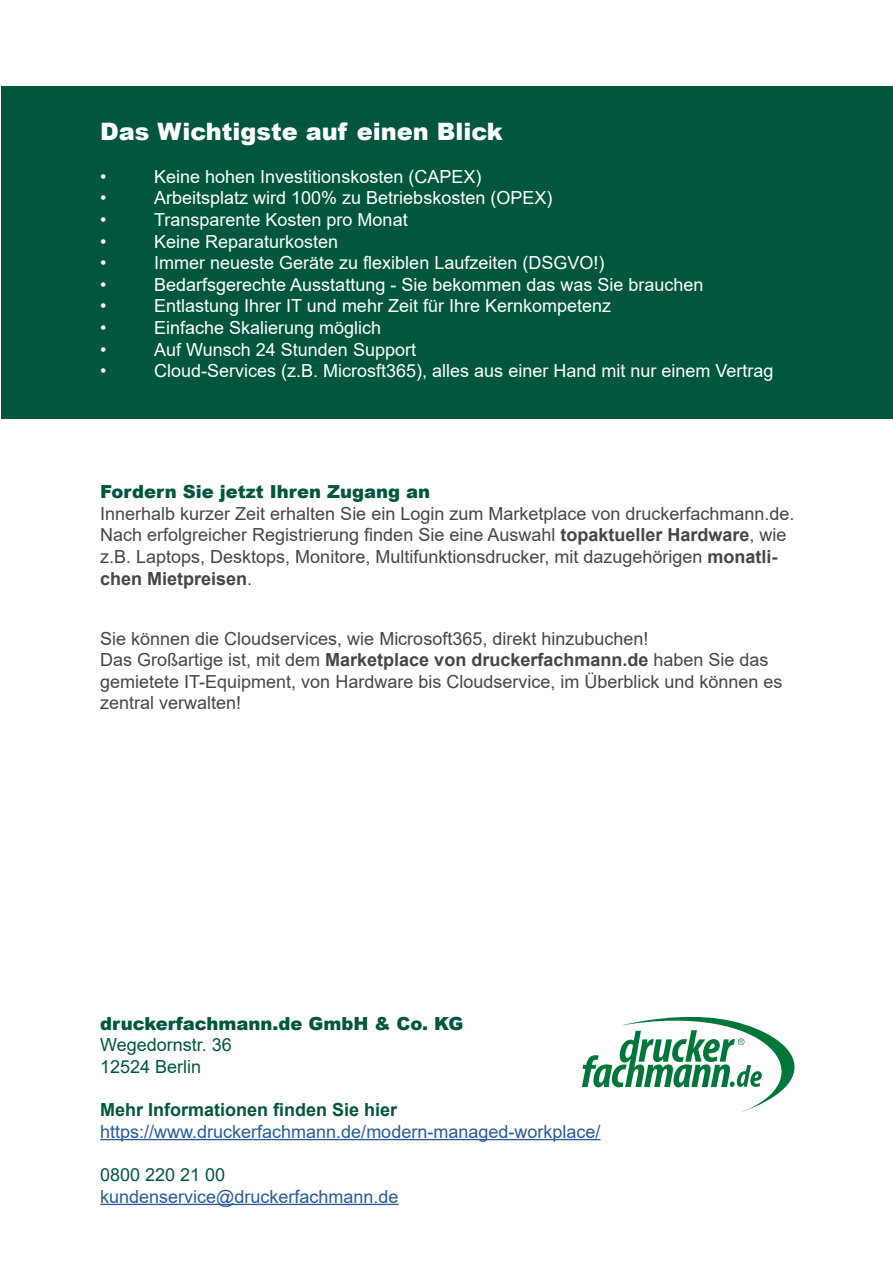
<style>
.page{position:relative;width:893px;height:1263px;background:#fff}
.page>*{position:absolute;margin:0;border:0;box-sizing:border-box;transform-origin:0 0}
.t1{font:900 24px "Arial";color:#fff}
.t2{font:18px/21.6px "Arial";color:#464646}
.t3{font:18px "Arial";color:#fff}
.t4{font:18px "Arial";color:#275b9b}
.t5{font:900 18px "Arial";color:#00573d}
.t6{font:18px/21.6px "Arial";color:#00573d}
.t7{font:700 18px "Arial";color:#00573d}
.s1{font-weight:700}
</style>
<div class="page">
<div style="left:1px;top:86px;width:892px;height:332px;background:#00573d"></div>
<svg style="left:582px;top:1017px;width:212px;height:95px"></svg>
<hr style="left:100px;top:1139px;width:500px;height:1px;background:#275b9b">
<hr style="left:100px;top:1204px;width:299px;height:1px;background:#275b9b">
<h1 class="t1" style="left:100px;top:114px;width:404px">Das Wichtigste auf einen Blick</h1>
<p class="t3" style="left:100px;top:164px;width:8px">•</p>
<p class="t3" style="left:154px;top:164px;width:329px">Keine hohen Investitionskosten (CAPEX)</p>
<p class="t3" style="left:100px;top:186px;width:8px">•</p>
<p class="t3" style="left:154px;top:186px;width:400px">Arbeitsplatz wird 100% zu Betriebskosten (OPEX)</p>
<p class="t3" style="left:100px;top:207px;width:8px">•</p>
<p class="t3" style="left:154px;top:207px;width:255px">Transparente Kosten pro Monat</p>
<p class="t3" style="left:100px;top:229px;width:8px">•</p>
<p class="t3" style="left:154px;top:229px;width:186px">Keine Reparaturkosten</p>
<p class="t3" style="left:100px;top:251px;width:8px">•</p>
<p class="t3" style="left:154px;top:251px;width:452px">Immer neueste Geräte zu flexiblen Laufzeiten (DSGVO!)</p>
<p class="t3" style="left:100px;top:272px;width:8px">•</p>
<p class="t3" style="left:154px;top:272px;width:551px">Bedarfsgerechte Ausstattung - Sie bekommen das was Sie brauchen</p>
<p class="t3" style="left:100px;top:294px;width:8px">•</p>
<p class="t3" style="left:154px;top:294px;width:458px">Entlastung Ihrer IT und mehr Zeit für Ihre Kernkompetenz</p>
<p class="t3" style="left:100px;top:315px;width:8px">•</p>
<p class="t3" style="left:154px;top:315px;width:229px">Einfache Skalierung möglich</p>
<p class="t3" style="left:100px;top:337px;width:8px">•</p>
<p class="t3" style="left:154px;top:337px;width:263px">Auf Wunsch 24 Stunden Support</p>
<p class="t3" style="left:100px;top:359px;width:8px">•</p>
<p class="t3" style="left:154px;top:359px;width:621px">Cloud-Services (z.B. Microsft365), alles aus einer Hand mit nur einem Vertrag</p>
<p class="t5" style="left:100px;top:479px;width:332px">Fordern Sie jetzt Ihren Zugang an</p>
<p class="t2" style="left:100px;top:502px;width:696px">Innerhalb kurzer Zeit erhalten Sie ein Login zum Marketplace von druckerfachmann.de.<br>Nach erfolgreicher Registrierung finden Sie eine Auswahl <span class="s1">topaktueller Hardware</span>, wie z.B. Laptops, Desktops, Monitore, Multifunktionsdrucker, mit dazugehörigen <span class="s1">monatli&shy;chen Mietpreisen</span>.</p>
<p class="t2" style="left:100px;top:627px;width:684px">Sie können die Cloudservices, wie Microsoft365, direkt hinzubuchen!<br>Das Großartige ist, mit dem <span class="s1">Marketplace von druckerfachmann.de</span> haben Sie das gemietete IT-Equipment, von Hardware bis Cloudservice, im Überblick und können es zentral verwalten!</p>
<p class="t5" style="left:100px;top:1010px;width:365px">druckerfachmann.de GmbH &amp; Co. KG</p>
<p class="t6" style="left:100px;top:1034px;width:133px">Wegedornstr. 36<br>12524 Berlin</p>
<p class="t7" style="left:100px;top:1097px;width:299px">Mehr Informationen finden Sie hier</p>
<p class="t4" style="left:100px;top:1119px;width:502px">https://www.druckerfachmann.de/modern-managed-workplace/</p>
<p class="t6" style="left:100px;top:1164px;width:127px">0800 220 21 00</p>
<p class="t4" style="left:100px;top:1184px;width:300px">kundenservice@druckerfachmann.de</p>
</div>
